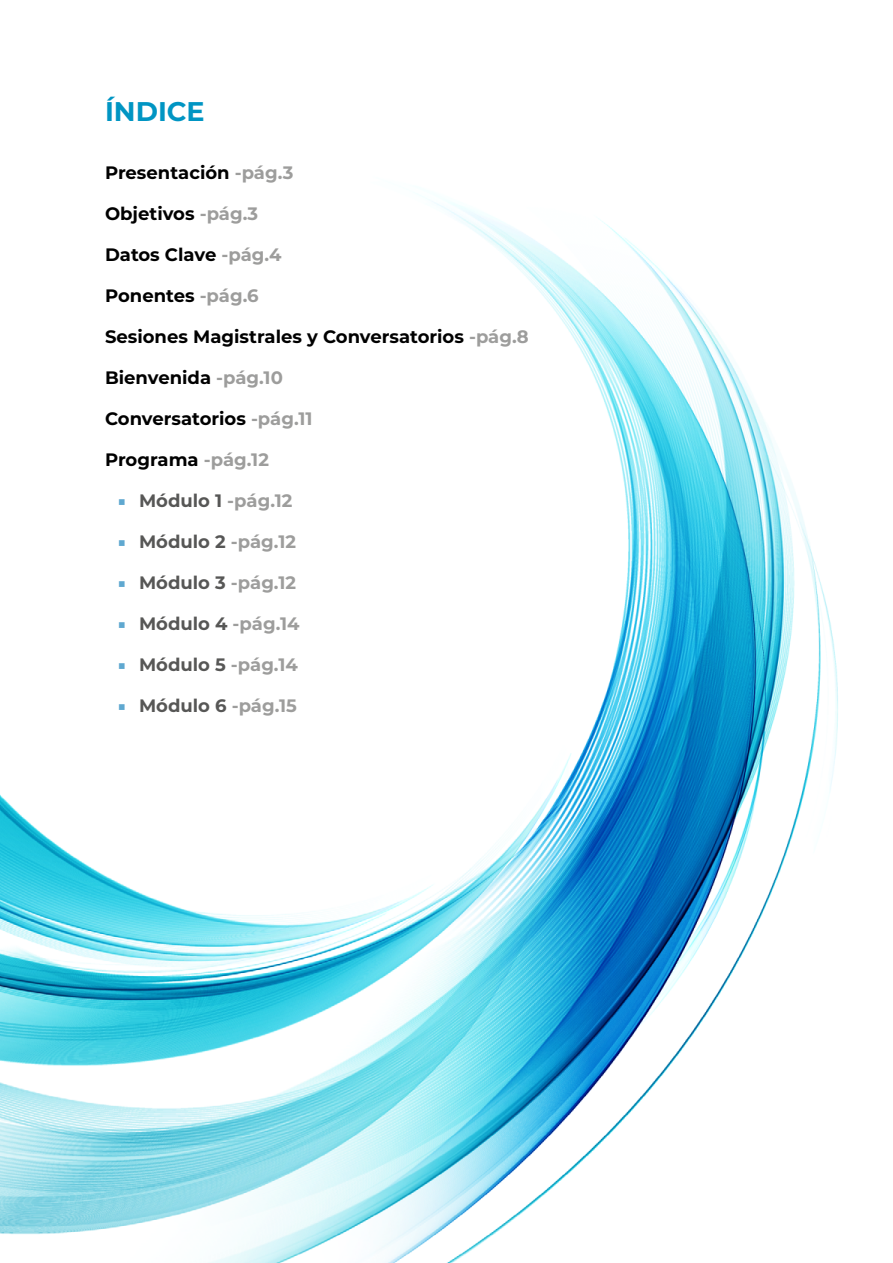
<style>
.page{position:relative;width:893px;height:1263px;background:#fff}
.page>*{position:absolute;margin:0;border:0;box-sizing:border-box;transform-origin:0 0}
.t1{font:700 27px "Montserrat";color:#0095c3}
.t2{font:700 18px "Montserrat";color:#000}
.t3{font:700 18px "Montserrat";color:#575756}
.s1{color:#9d9d9c}
.s2{font-family:"Unit OT";font-weight:300;color:#5fa8d0}
</style>
<div class="page">
<img style="left:0;top:195px;width:838px;height:1068px">
<h1 class="t1" style="left:105px;top:92px;width:101px">ÍNDICE</h1>
<p class="t2" style="left:105px;top:160px;width:190px">Presentación <span class="s1">-pág.3</span></p>
<p class="t2" style="left:105px;top:201px;width:155px">Objetivos <span class="s1">-pág.3</span></p>
<p class="t2" style="left:105px;top:242px;width:178px">Datos Clave <span class="s1">-pág.4</span></p>
<p class="t2" style="left:105px;top:283px;width:155px">Ponentes <span class="s1">-pág.6</span></p>
<p class="t2" style="left:105px;top:324px;width:425px">Sesiones Magistrales y Conversatorios <span class="s1">-pág.8</span></p>
<p class="t2" style="left:105px;top:365px;width:179px">Bienvenida <span class="s1">-pág.10</span></p>
<p class="t2" style="left:105px;top:406px;width:209px">Conversatorios <span class="s1">-pág.11</span></p>
<p class="t2" style="left:105px;top:447px;width:165px">Programa <span class="s1">-pág.12</span></p>
<p class="t3" style="left:118px;top:488px;width:176px"><span class="s2">◾</span> Módulo 1 <span class="s1">-pág.12</span></p>
<p class="t3" style="left:118px;top:529px;width:180px"><span class="s2">◾</span> Módulo 2 <span class="s1">-pág.12</span></p>
<p class="t3" style="left:118px;top:570px;width:180px"><span class="s2">◾</span> Módulo 3 <span class="s1">-pág.12</span></p>
<p class="t3" style="left:118px;top:611px;width:183px"><span class="s2">◾</span> Módulo 4 <span class="s1">-pág.14</span></p>
<p class="t3" style="left:118px;top:652px;width:182px"><span class="s2">◾</span> Módulo 5 <span class="s1">-pág.14</span></p>
<p class="t3" style="left:118px;top:693px;width:181px"><span class="s2">◾</span> Módulo 6 <span class="s1">-pág.15</span></p>
</div>
